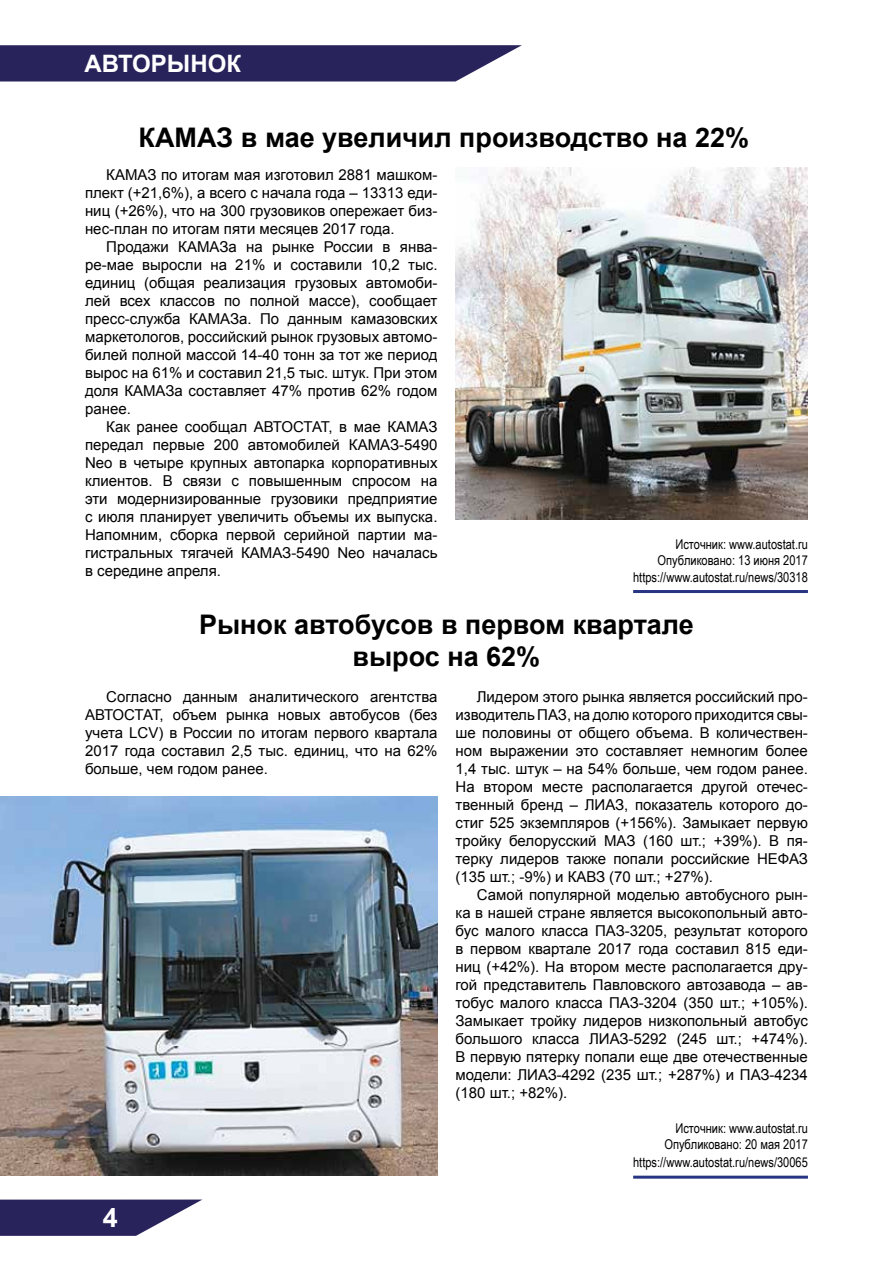
<style>
.page{position:relative;width:893px;height:1263px;background:#fff}
.page>*{position:absolute;margin:0;border:0;box-sizing:border-box;transform-origin:0 0}
.t1{font:700 27px/32.4px "Arial";color:#000;text-align:center}
.t2{font:700 27px "Arial";color:#fff}
.t3{font:700 24px "Arial";color:#fff}
.t4{font:15px/18px "Arial";color:#000;text-align:justify}
.t5{font:13.5px/16.5px "Arial Narrow";color:#000;text-align:right}
</style>
<div class="page">
<svg style="left:0;top:45px;width:522px;height:36px;background:#373167"></svg>
<svg style="left:0;top:1199px;width:202px;height:37px"></svg>
<hr style="left:633px;top:1176px;width:175px;height:3px;background:#283583">
<img style="left:455px;top:168px;width:353px;height:351px">
<hr style="left:633px;top:590px;width:175px;height:3px;background:#283583">
<img style="left:0;top:797px;width:437px;height:379px">
<h2 class="t3" style="left:84px;top:48px;width:158px">АВТОРЫНОК</h2>
<h1 class="t1" style="left:139px;top:122px;width:612px">КАМАЗ в мае увеличил производство на 22%</h1>
<p class="t4" style="left:85px;top:166px;width:354px;text-indent:21px">КАМАЗ по итогам мая изготовил 2881 машком&shy;плект (+21,6%), а всего с начала года – 13313 еди&shy;ниц (+26%), что на 300 грузовиков опережает биз&shy;нес-план по итогам пяти месяцев 2017 года.</p>
<p class="t4" style="left:85px;top:238px;width:354px;text-indent:21px">Продажи КАМАЗа на рынке России в янва&shy;ре-мае выросли на 21% и составили 10,2 тыс. единиц (общая реализация грузовых автомоби&shy;лей всех классов по полной массе), сообщает пресс-служба КАМАЗа. По данным камазовских маркетологов, российский рынок грузовых автомо&shy;билей полной массой 14-40 тонн за тот же период вырос на 61% и составил 21,5 тыс. штук. При этом доля КАМАЗа составляет 47% против 62% годом ранее.</p>
<p class="t4" style="left:85px;top:418px;width:354px;text-indent:21px">Как ранее сообщал АВТОСТАТ, в мае КАМАЗ передал первые 200 автомобилей КАМАЗ-5490<br>Neo в четыре крупных автопарка корпоративных клиентов. В связи с повышенным спросом на эти модернизированные грузовики предприятие с июля планирует увеличить объемы их выпуска.<br>Напомним, сборка первой серийной партии ма&shy;гистральных тягачей КАМАЗ-5490 Neo началась в середине апреля.</p>
<p class="t5" style="left:633px;top:535px;width:176px">Источник: www.autostat.ru<br>Опубликовано: 13 июня 2017 https://www.autostat.ru/news/30318</p>
<h1 class="t1" style="left:199px;top:609px;width:496px">Рынок автобусов в первом квартале вырос на 62%</h1>
<p class="t4" style="left:85px;top:688px;width:354px;text-indent:21px">Согласно данным аналитического агентства АВТОСТАТ, объем рынка новых автобусов (без учета LCV) в России по итогам первого квартала 2017 года составил 2,5 тыс. единиц, что на 62% больше, чем годом ранее.</p>
<p class="t4" style="left:455px;top:688px;width:354px;text-indent:21px">Лидером этого рынка является российский про&shy;изводитель ПАЗ, на долю которого приходится свы&shy;ше половины от общего объема. В количествен&shy;ном выражении это составляет немногим более 1,4 тыс. штук – на 54% больше, чем годом ранее.<br>На втором месте располагается другой отечес&shy;твенный бренд – ЛИАЗ, показатель которого до&shy;стиг 525 экземпляров (+156%). Замыкает первую тройку белорусский МАЗ (160 шт.; +39%). В пя&shy;терку лидеров также попали российские НЕФАЗ (135 шт.; -9%) и КАВЗ (70 шт.; +27%).</p>
<p class="t4" style="left:455px;top:886px;width:354px;text-indent:21px">Самой популярной моделью автобусного рын&shy;ка в нашей стране является высокопольный авто&shy;бус малого класса ПАЗ-3205, результат которого в первом квартале 2017 года составил 815 еди&shy;ниц (+42%). На втором месте располагается дру&shy;гой представитель Павловского автозавода – ав&shy;тобус малого класса ПАЗ-3204 (350 шт.; +105%).<br>Замыкает тройку лидеров низкопольный автобус большого класса ЛИАЗ-5292 (245 шт.; +474%).<br>В первую пятерку попали еще две отечественные модели: ЛИАЗ-4292 (235 шт.; +287%) и ПАЗ-4234 (180 шт.; +82%).</p>
<p class="t5" style="left:664px;top:1119px;width:145px">Источник: www.autostat.ru<br>Опубликовано: 20 мая 2017</p>
<p class="t5" style="left:633px;top:1153px;width:176px">https://www.autostat.ru/news/30065</p>
<h1 class="t2" style="left:103px;top:1199px;width:17px">4</h1>
</div>
